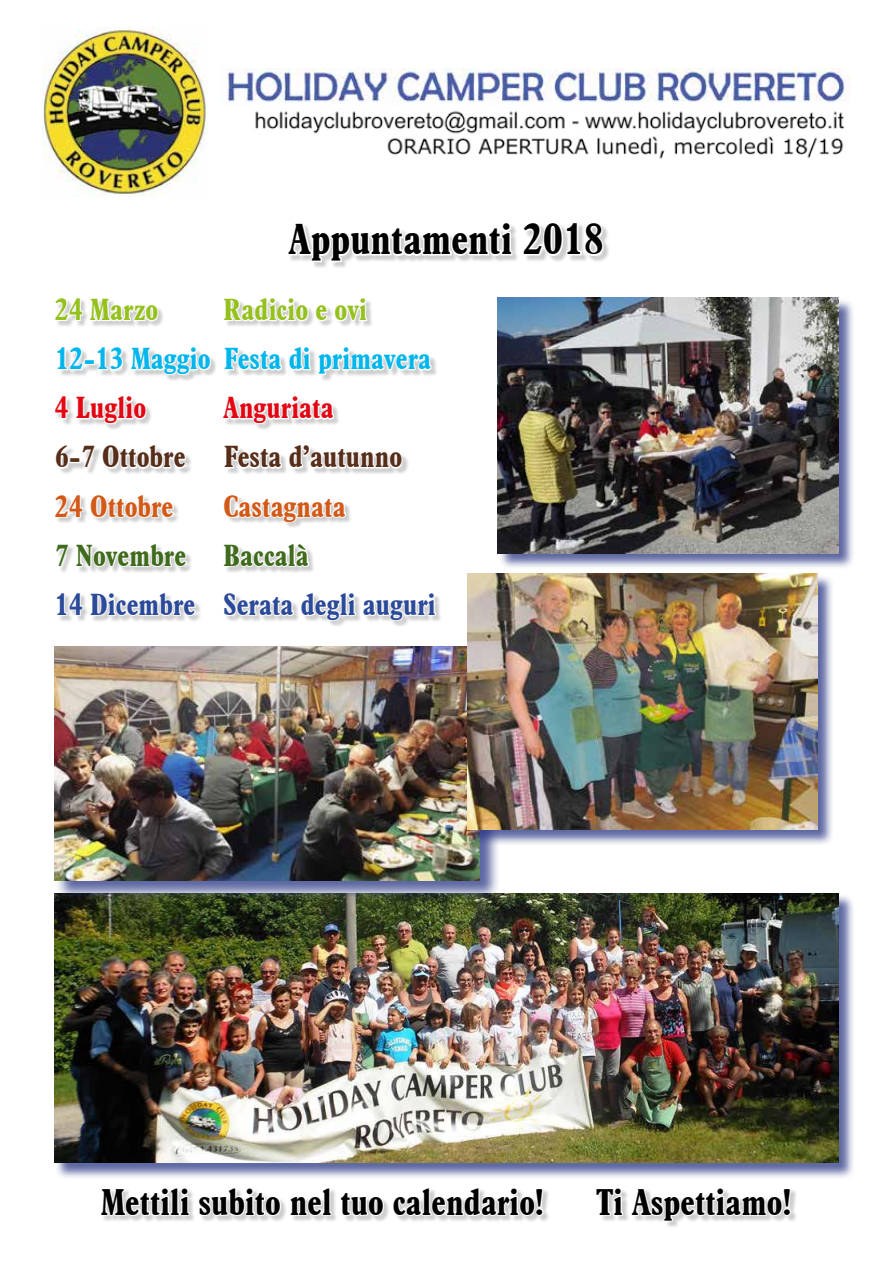
<style>
.page{position:relative;width:893px;height:1263px;background:#fff}
.page>*{position:absolute;margin:0;border:0;box-sizing:border-box;transform-origin:0 0}
.t1{font:700 condensed 41.85px "Aldine 721 BT";color:#000}
.t2{font:700 condensed 36px "Aldine 721 BT";color:#000}
.t3{font:700 condensed 29.55px "Aldine 721 BT";color:#00b6ed}
.t4{font:700 condensed 29.55px "Aldine 721 BT";color:#2c4a9a}
.t5{font:700 condensed 29.55px "Aldine 721 BT";color:#572e1a}
.t6{font:700 condensed 29.55px "Aldine 721 BT";color:#d35917}
.t7{font:700 condensed 29.55px "Aldine 721 BT";color:#95c11f}
.t8{font:700 condensed 29.55px "Aldine 721 BT";color:#e30613}
.t9{font:700 condensed 29.55px "Aldine 721 BT";color:#3f6b1c}
</style>
<div class="page">
<img style="left:43px;top:28px;width:164px;height:169px">
<img style="left:227px;top:68px;width:623px;height:34px">
<img style="left:255px;top:111px;width:590px;height:48px">
<div style="left:55px;top:894px;width:800px;height:285px;background:#283583;opacity:.75"></div>
<img style="left:54px;top:893px;width:785px;height:270px">
<div style="left:55px;top:647px;width:445px;height:254px;background:#283583;opacity:.75"></div>
<img style="left:54px;top:647px;width:426px;height:233px">
<div style="left:468px;top:574px;width:366px;height:272px;background:#283583;opacity:.75"></div>
<img style="left:467px;top:574px;width:351px;height:255px">
<div style="left:498px;top:298px;width:358px;height:272px;background:#283583;opacity:.75"></div>
<img style="left:498px;top:298px;width:341px;height:255px">
<div style="left:288px;top:223px;width:322px;height:46px;background:#000;opacity:.2"></div>
<svg style="left:288px;top:223px;width:226px;height:46px"></svg>
<svg style="left:520px;top:223px;width:85px;height:35px"></svg>
<div style="left:101px;top:1188px;width:697px;height:40px;background:#000;opacity:.2"></div>
<svg style="left:99px;top:1137px;width:92px;height:80px"></svg>
<svg style="left:197px;top:1188px;width:85px;height:29px"></svg>
<svg style="left:289px;top:1188px;width:44px;height:29px"></svg>
<svg style="left:339px;top:1191px;width:46px;height:26px"></svg>
<svg style="left:391px;top:1157px;width:154px;height:61px"></svg>
<svg style="left:595px;top:1188px;width:29px;height:28px"></svg>
<svg style="left:630px;top:1157px;width:162px;height:69px"></svg>
<div style="left:56px;top:299px;width:318px;height:29px;background:#000;opacity:.2"></div>
<svg style="left:222px;top:299px;width:146px;height:24px"></svg>
<div style="left:58px;top:348px;width:380px;height:34px;background:#000;opacity:.2"></div>
<svg style="left:223px;top:348px;width:209px;height:28px"></svg>
<div style="left:56px;top:397px;width:284px;height:34px;background:#000;opacity:.2"></div>
<svg style="left:56px;top:299px;width:156px;height:127px"></svg>
<svg style="left:222px;top:397px;width:113px;height:34px"></svg>
<div style="left:56px;top:446px;width:354px;height:29px;background:#000;opacity:.2"></div>
<svg style="left:56px;top:446px;width:15px;height:24px"></svg>
<svg style="left:80px;top:446px;width:107px;height:24px"></svg>
<svg style="left:223px;top:446px;width:181px;height:24px"></svg>
<div style="left:56px;top:495px;width:296px;height:34px;background:#000;opacity:.2"></div>
<svg style="left:56px;top:495px;width:119px;height:24px"></svg>
<svg style="left:222px;top:495px;width:125px;height:29px"></svg>
<div style="left:56px;top:544px;width:260px;height:30px;background:#000;opacity:.2"></div>
<svg style="left:56px;top:544px;width:132px;height:24px"></svg>
<svg style="left:222px;top:544px;width:89px;height:25px"></svg>
<div style="left:57px;top:593px;width:385px;height:34px;background:#000;opacity:.2"></div>
<svg style="left:57px;top:593px;width:140px;height:24px"></svg>
<svg style="left:222px;top:593px;width:215px;height:29px"></svg>
<p class="t1" style="left:289px;top:211px;width:317px">Appuntamenti 2018</p>
<p class="t7" style="left:54px;top:290px;width:105px">24 Marzo</p>
<p class="t7" style="left:224px;top:290px;width:145px">Radicio e ovi</p>
<p class="t3" style="left:55px;top:339px;width:378px">12-13 Maggio Festa di primavera</p>
<p class="t8" style="left:54px;top:388px;width:93px">4 Luglio</p>
<p class="t8" style="left:224px;top:388px;width:112px">Anguriata</p>
<p class="t5" style="left:55px;top:437px;width:132px">6-7 Ottobre</p>
<p class="t5" style="left:224px;top:437px;width:180px">Festa d’autunno</p>
<p class="t6" style="left:54px;top:486px;width:121px">24 Ottobre</p>
<p class="t6" style="left:224px;top:486px;width:124px">Castagnata</p>
<p class="t9" style="left:54px;top:535px;width:133px">7 Novembre</p>
<p class="t9" style="left:224px;top:535px;width:87px">Baccalà</p>
<p class="t4" style="left:54px;top:584px;width:383px">14 Dicembre Serata degli auguri</p>
<p class="t2" style="left:101px;top:1178px;width:444px">Mettili subito nel tuo calendario!</p>
<p class="t2" style="left:596px;top:1178px;width:197px">Ti Aspettiamo!</p>
</div>
